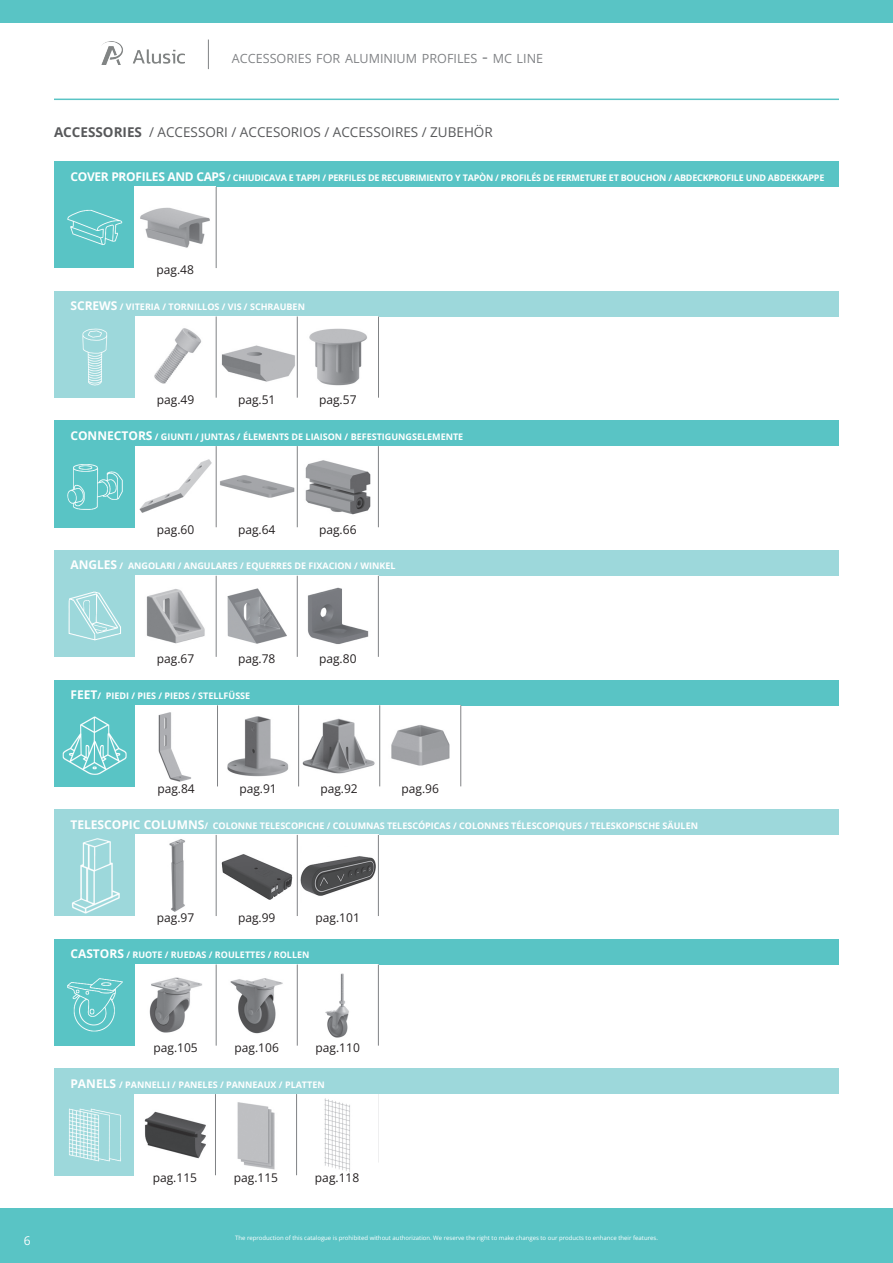
<style>
.page{position:relative;width:893px;height:1263px;background:#fff}
.page>*{position:absolute;margin:0;border:0;box-sizing:border-box;transform-origin:0 0}
.t1{font:13.5px "Open Sans";color:#57585a}
.t2{font:12.6px "Open Sans";color:#808285}
.t3{font:12px "Open Sans";color:#231f20}
.t4{font:12px "Open Sans";color:#fff}
.t5{font:700 9px "Open Sans";color:#fff}
.t6{font:700 9px "Open Sans";letter-spacing:-.025em;color:#fff}
.t7{font:6px "Open Sans";color:#fff}
.s1{font-size:18px}
.s2{font-weight:700}
.s3{font-size:12px}
</style>
<div class="page">
<hr style="left:54px;top:99px;width:785px;height:1px;background:#59c4c5">
<img style="left:101px;top:41px;width:84px;height:23px">
<svg style="left:208px;top:40px;width:1px;height:29px"></svg>
<div style="left:0;top:1208px;width:893px;height:55px;background:#59c4c5"></div>
<div style="left:0;top:0;width:893px;height:23px;background:#59c4c5"></div>
<img style="left:54px;top:705px;width:396px;height:81px">
<div style="left:54px;top:680px;width:785px;height:25px;background:#59c4c5"></div>
<hr style="left:217px;top:705px;width:1px;height:81px;background:#808285">
<hr style="left:298px;top:705px;width:1px;height:81px;background:#808285">
<hr style="left:379px;top:705px;width:1px;height:81px;background:#808285">
<hr style="left:460px;top:705px;width:1px;height:81px;background:#808285">
<img style="left:54px;top:187px;width:162px;height:81px">
<div style="left:54px;top:162px;width:785px;height:25px;background:#59c4c5"></div>
<hr style="left:216px;top:187px;width:1px;height:81px;background:#808285">
<img style="left:54px;top:1094px;width:296px;height:81px">
<div style="left:54px;top:1069px;width:785px;height:25px;background:#9dd8db"></div>
<hr style="left:296px;top:1094px;width:1px;height:81px;background:#808285">
<hr style="left:215px;top:1094px;width:1px;height:81px;background:#808285">
<img style="left:54px;top:446px;width:324px;height:81px">
<div style="left:54px;top:421px;width:785px;height:25px;background:#59c4c5"></div>
<hr style="left:297px;top:446px;width:1px;height:81px;background:#808285">
<hr style="left:216px;top:446px;width:1px;height:81px;background:#808285">
<hr style="left:378px;top:446px;width:1px;height:81px;background:#808285">
<img style="left:54px;top:316px;width:313px;height:82px">
<div style="left:54px;top:291px;width:785px;height:25px;background:#9dd8db"></div>
<hr style="left:216px;top:316px;width:1px;height:82px;background:#808285">
<hr style="left:297px;top:316px;width:1px;height:82px;background:#808285">
<hr style="left:378px;top:316px;width:1px;height:82px;background:#808285">
<img style="left:54px;top:576px;width:324px;height:81px">
<div style="left:54px;top:550px;width:785px;height:26px;background:#9dd8db"></div>
<hr style="left:216px;top:576px;width:1px;height:81px;background:#808285">
<hr style="left:297px;top:576px;width:1px;height:81px;background:#808285">
<hr style="left:378px;top:576px;width:1px;height:81px;background:#808285">
<img style="left:54px;top:964px;width:324px;height:81px">
<img style="left:54px;top:835px;width:324px;height:81px">
<div style="left:54px;top:939px;width:785px;height:25px;background:#59c4c5"></div>
<div style="left:54px;top:809px;width:785px;height:26px;background:#9dd8db"></div>
<hr style="left:216px;top:964px;width:1px;height:82px;background:#808285">
<hr style="left:216px;top:835px;width:1px;height:81px;background:#808285">
<hr style="left:297px;top:964px;width:1px;height:82px;background:#808285">
<hr style="left:297px;top:835px;width:1px;height:81px;background:#808285">
<hr style="left:378px;top:964px;width:1px;height:82px;background:#808285">
<hr style="left:378px;top:835px;width:1px;height:81px;background:#808285">
<h2 class="t2" style="left:232px;top:50px;width:313px">ACCESSORIES FOR ALU MINIU M PROFILES <span class="s1">-</span> MC LINE</h2>
<h1 class="t1" style="left:54px;top:123px;width:440px"><span class="s2">ACCESSORIES</span> / ACCESSORI / ACCESORIOS / ACCESSOIRES / ZUBEHÖR</h1>
<p class="t6" style="left:70px;top:171px;width:755px"><span class="s3">COVER PROFILES AND CAPS</span> / CHIUDICAVA E TAPPI / PERFILES DE RECUBRIMIENTO Y TAPÒN / PROFILÉS DE FERMETURE ET BOUCHON / ABDECKPROFILE UND ABDEKKAPPE</p>
<h3 class="t3" style="left:157px;top:262px;width:39px">pag.48</h3>
<p class="t5" style="left:70px;top:301px;width:236px"><span class="s3">SCREWS</span> / VITERIA / TORNILLOS / VIS / SCHRAUBEN</p>
<h3 class="t3" style="left:157px;top:391px;width:39px">pag.49</h3>
<h3 class="t3" style="left:238px;top:391px;width:39px">pag.51</h3>
<h3 class="t3" style="left:319px;top:391px;width:39px">pag.57</h3>
<p class="t5" style="left:70px;top:430px;width:394px"><span class="s3">CONNECTORS</span> / GIUNTI / JUNTAS / ÉLEMENTS DE LIAISON / BEFESTIGUNGSELEMENTE</p>
<h3 class="t3" style="left:157px;top:521px;width:39px">pag.60</h3>
<h3 class="t3" style="left:238px;top:521px;width:39px">pag.64</h3>
<h3 class="t3" style="left:319px;top:521px;width:39px">pag.66</h3>
<p class="t5" style="left:70px;top:560px;width:326px"><span class="s3">ANGLES</span> / ANGOLARI / ANGULARES / EQUERRES DE FIXACION / WINKEL</p>
<h3 class="t3" style="left:157px;top:651px;width:39px">pag.67</h3>
<h3 class="t3" style="left:238px;top:651px;width:39px">pag.78</h3>
<h3 class="t3" style="left:319px;top:651px;width:39px">pag.80</h3>
<p class="t5" style="left:70px;top:689px;width:181px"><span class="s3">FEET</span>/ PIEDI / PIES / PIEDS / STELLFÜSSE</p>
<h3 class="t3" style="left:157px;top:780px;width:39px">pag.84</h3>
<h3 class="t3" style="left:239px;top:780px;width:39px">pag.91</h3>
<h3 class="t3" style="left:320px;top:780px;width:39px">pag.92</h3>
<h3 class="t3" style="left:402px;top:780px;width:39px">pag.96</h3>
<p class="t5" style="left:70px;top:819px;width:629px"><span class="s3">TELESCOPIC COLUMNS</span>/ COLONNE TELESCOPICHE / COLUMNAS TELESCÓPICAS / COLONNES TÉLESCOPIQUES / TELESKOPISCHE SÄULEN</p>
<h3 class="t3" style="left:157px;top:910px;width:39px">pag.97</h3>
<h3 class="t3" style="left:238px;top:910px;width:39px">pag.99</h3>
<h3 class="t3" style="left:316px;top:910px;width:46px">pag.101</h3>
<p class="t5" style="left:70px;top:948px;width:241px"><span class="s3">CASTORS</span> / RUOTE / RUEDAS / ROULETTES / ROLLEN</p>
<h3 class="t3" style="left:153px;top:1039px;width:46px">pag.105</h3>
<h3 class="t3" style="left:235px;top:1039px;width:46px">pag.106</h3>
<h3 class="t3" style="left:316px;top:1039px;width:46px">pag.110</h3>
<p class="t5" style="left:70px;top:1078px;width:256px"><span class="s3">PANELS</span> / PANNELLI / PANELES / PANNEAUX / PLATTEN</p>
<h3 class="t3" style="left:153px;top:1169px;width:46px">pag.115</h3>
<h3 class="t3" style="left:234px;top:1169px;width:46px">pag.115</h3>
<h3 class="t3" style="left:315px;top:1169px;width:46px">pag.118</h3>
<h3 class="t4" style="left:24px;top:1232px;width:8px">6</h3>
<p class="t7" style="left:235px;top:1233px;width:424px">The reproduction of this catalogue is prohibited without authorization. We reserve the right to make changes to our products to enhance their features.</p>
</div>
